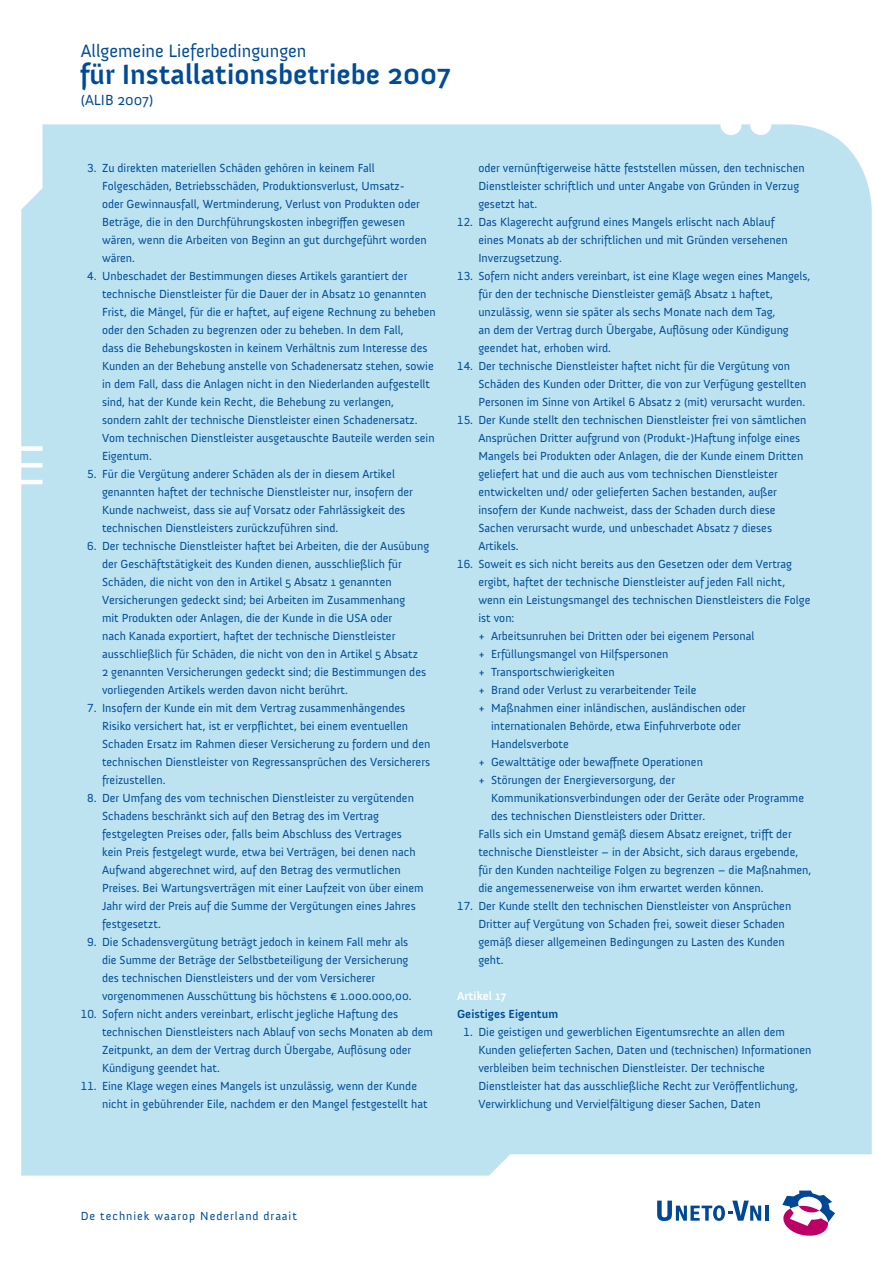
<style>
.page{position:relative;width:893px;height:1263px;background:#fff}
.page>*{position:absolute;margin:0;border:0;box-sizing:border-box;transform-origin:0 0}
.t1{font:700 28.5px "Anivers";color:#004b96}
.t2{font:18.3px "Anivers";color:#004b96}
.t3{font:15px "Anivers";color:#004b96}
.t4{font:12px/18px "Anivers";color:#004b96}
.t5{font:12px "Anivers";letter-spacing:.08em;color:#004b96}
.t6{font:700 12px "Anivers";color:#004b96}
.t7{font:700 12px "Anivers";color:#fff}
</style>
<div class="page">
<div style="left:21px;top:124px;width:851px;height:1051px;background:#bde3f1"></div>
<hr style="left:765px;top:1205px;width:3px;height:16px;background:#004896">
<svg style="left:782px;top:1190px;width:53px;height:46px"></svg>
<svg style="left:657px;top:1200px;width:104px;height:21px"></svg>
<h2 class="t2" style="left:81px;top:41px;width:227px">Allgemeine Lieferbedingungen</h2>
<h1 class="t1" style="left:80px;top:58px;width:373px">für Installationsbetriebe 2007</h1>
<p class="t3" style="left:81px;top:91px;width:74px">(ALIB 2007)</p>
<p class="t4" style="left:102px;top:159px;width:326px;text-indent:-15px">3. Zu direkten materiellen Schäden gehören in keinem Fall Folgeschäden, Betriebsschäden, Produktionsverlust, Umsatz&shy;oder Gewinnausfall, Wertminderung, Verlust von Produkten oder Beträge, die in den Durchführungskosten inbegriffen gewesen wären, wenn die Arbeiten von Beginn an gut durchgeführt worden wären.</p>
<p class="t4" style="left:102px;top:267px;width:335px;text-indent:-15px">4. Unbeschadet der Bestimmungen dieses Artikels garantiert der technische Dienstleister für die Dauer der in Absatz 10 genannten Frist, die Mängel, für die er haftet, auf eigene Rechnung zu beheben oder den Schaden zu begrenzen oder zu beheben. In dem Fall,<br>dass die Behebungskosten in keinem Verhältnis zum Interesse des Kunden an der Behebung anstelle von Schadenersatz stehen, sowie in dem Fall, dass die Anlagen nicht in den Niederlanden aufgestellt sind, hat der Kunde kein Recht, die Behebung zu verlangen, sondern zahlt der technische Dienstleister einen Schadenersatz.<br>Vom technischen Dienstleister ausgetauschte Bauteile werden sein Eigentum.</p>
<p class="t4" style="left:102px;top:465px;width:312px;text-indent:-15px">5. Für die Vergütung anderer Schäden als der in diesem Artikel genannten haftet der technische Dienstleister nur, insofern der Kunde nachweist, dass sie auf Vorsatz oder Fahrlässigkeit des technischen Dienstleisters zurückzuführen sind.</p>
<p class="t4" style="left:102px;top:537px;width:329px;text-indent:-15px">6. Der technische Dienstleister haftet bei Arbeiten, die der Ausübung der Geschäftstätigkeit des Kunden dienen, ausschließlich für Schäden, die nicht von den in Artikel 5 Absatz 1 genannten Versicherungen gedeckt sind; bei Arbeiten im Zusammenhang<br>mit Produkten oder Anlagen, die der Kunde in die USA oder<br>nach Kanada exportiert, haftet der technische Dienstleister ausschließlich für Schäden, die nicht von den in Artikel 5 Absatz<br>2 genannten Versicherungen gedeckt sind; die Bestimmungen des vorliegenden Artikels werden davon nicht berührt.</p>
<p class="t4" style="left:102px;top:699px;width:330px;text-indent:-15px">7. Insofern der Kunde ein mit dem Vertrag zusammenhängendes Risiko versichert hat, ist er verpflichtet, bei einem eventuellen Schaden Ersatz im Rahmen dieser Versicherung zu fordern und den technischen Dienstleister von Regressansprüchen des Versicherers freizustellen.</p>
<p class="t4" style="left:102px;top:789px;width:323px;text-indent:-15px">8. Der Umfang des vom technischen Dienstleister zu vergütenden Schadens beschränkt sich auf den Betrag des im Vertrag festgelegten Preises oder, falls beim Abschluss des Vertrages kein Preis festgelegt wurde, etwa bei Verträgen, bei denen nach Aufwand abgerechnet wird, auf den Betrag des vermutlichen Preises. Bei Wartungsverträgen mit einer Laufzeit von über einem Jahr wird der Preis auf die Summe der Vergütungen eines Jahres festgesetzt.</p>
<p class="t4" style="left:102px;top:933px;width:311px;text-indent:-15px">9. Die Schadensvergütung beträgt jedoch in keinem Fall mehr als die Summe der Beträge der Selbstbeteiligung der Versicherung des technischen Dienstleisters und der vom Versicherer vorgenommenen Ausschüttung bis höchstens € 1.000.000,00.</p>
<p class="t4" style="left:102px;top:1005px;width:332px;text-indent:-21px">10. Sofern nicht anders vereinbart, erlischt jegliche Haftung des technischen Dienstleisters nach Ablauf von sechs Monaten ab dem Zeitpunkt, an dem der Vertrag durch Übergabe, Auflösung oder Kündigung geendet hat.</p>
<p class="t4" style="left:102px;top:1077px;width:327px;text-indent:-21px">11. Eine Klage wegen eines Mangels ist unzulässig, wenn der Kunde nicht in gebührender Eile, nachdem er den Mangel festgestellt hat</p>
<p class="t4" style="left:478px;top:159px;width:328px">oder vernünftigerweise hätte feststellen müssen, den technischen<br>Dienstleister schriftlich und unter Angabe von Gründen in Verzug gesetzt hat.</p>
<p class="t4" style="left:478px;top:213px;width:311px;text-indent:-21px">12. Das Klagerecht aufgrund eines Mangels erlischt nach Ablauf eines Monats ab der schriftlichen und mit Gründen versehenen<br>Inverzugsetzung.</p>
<p class="t4" style="left:478px;top:267px;width:334px;text-indent:-21px">13. Sofern nicht anders vereinbart, ist eine Klage wegen eines Mangels, für den der technische Dienstleister gemäß Absatz 1 haftet, unzulässig, wenn sie später als sechs Monate nach dem Tag,<br>an dem der Vertrag durch Übergabe, Auflösung oder Kündigung geendet hat, erhoben wird.</p>
<p class="t4" style="left:478px;top:357px;width:330px;text-indent:-21px">14. Der technische Dienstleister haftet nicht für die Vergütung von<br>Schäden des Kunden oder Dritter, die von zur Verfügung gestellten<br>Personen im Sinne von Artikel 6 Absatz 2 (mit) verursacht wurden.</p>
<p class="t4" style="left:478px;top:411px;width:330px;text-indent:-21px">15. Der Kunde stellt den technischen Dienstleister frei von sämtlichen Ansprüchen Dritter aufgrund von (Produkt-)Haftung infolge eines Mangels bei Produkten oder Anlagen, die der Kunde einem Dritten geliefert hat und die auch aus vom technischen Dienstleister entwickelten und/ oder gelieferten Sachen bestanden, außer insofern der Kunde nachweist, dass der Schaden durch diese Sachen verursacht wurde, und unbeschadet Absatz 7 dieses Artikels.</p>
<p class="t4" style="left:457px;top:555px;width:336px">16. Soweit es sich nicht bereits aus den Gesetzen oder dem Vertrag</p>
<p class="t4" style="left:478px;top:573px;width:308px">ergibt, haftet der technische Dienstleister auf jeden Fall nicht,</p>
<p class="t4" style="left:478px;top:591px;width:334px">wenn ein Leistungsmangel des technischen Dienstleisters die Folge</p>
<p class="t4" style="left:478px;top:609px;width:38px">ist von:</p>
<p class="t4" style="left:478px;top:627px;width:278px">+ Arbeitsunruhen bei Dritten oder bei eigenem Personal</p>
<p class="t4" style="left:478px;top:645px;width:192px">+ Erfüllungsmangel von Hilfspersonen</p>
<p class="t4" style="left:478px;top:663px;width:138px">+ Transportschwierigkeiten</p>
<p class="t4" style="left:478px;top:681px;width:220px">+ Brand oder Verlust zu verarbeitender Teile</p>
<p class="t4" style="left:478px;top:699px;width:269px">+ Maßnahmen einer inländischen, ausländischen oder</p>
<p class="t4" style="left:491px;top:717px;width:251px">internationalen Behörde, etwa Einfuhrverbote oder</p>
<p class="t4" style="left:491px;top:735px;width:79px">Handelsverbote</p>
<p class="t4" style="left:478px;top:753px;width:226px">+ Gewalttätige oder bewaffnete Operationen</p>
<p class="t4" style="left:478px;top:771px;width:198px">+ Störungen der Energieversorgung, der</p>
<p class="t4" style="left:491px;top:789px;width:315px">Kommunikationsverbindungen oder der Geräte oder Programme</p>
<p class="t4" style="left:491px;top:807px;width:216px">des technischen Dienstleisters oder Dritter.</p>
<p class="t4" style="left:478px;top:825px;width:315px">Falls sich ein Umstand gemäß diesem Absatz ereignet, trifft der</p>
<p class="t4" style="left:478px;top:843px;width:321px">technische Dienstleister – in der Absicht, sich daraus ergebende,</p>
<p class="t4" style="left:478px;top:861px;width:335px">für den Kunden nachteilige Folgen zu begrenzen – die Maßnahmen,</p>
<p class="t4" style="left:478px;top:879px;width:287px">die angemessenerweise von ihm erwartet werden können.</p>
<p class="t4" style="left:478px;top:897px;width:314px;text-indent:-21px">17. Der Kunde stellt den technischen Dienstleister von Ansprüchen Dritter auf Vergütung von Schaden frei, soweit dieser Schaden gemäß dieser allgemeinen Bedingungen zu Lasten des Kunden geht.</p>
<p class="t7" style="left:457px;top:989px;width:51px">Artikel 17</p>
<p class="t6" style="left:457px;top:1007px;width:103px">Geistiges Eigentum</p>
<p class="t4" style="left:478px;top:1023px;width:334px;text-indent:-15px">1. Die geistigen und gewerblichen Eigentumsrechte an allen dem Kunden gelieferten Sachen, Daten und (technischen) Informationen verbleiben beim technischen Dienstleister. Der technische Dienstleister hat das ausschließliche Recht zur Veröffentlichung, Verwirklichung und Vervielfältigung dieser Sachen, Daten</p>
<p class="t5" style="left:81px;top:1210px;width:218px">De techniek waarop Nederland draait</p>
</div>
